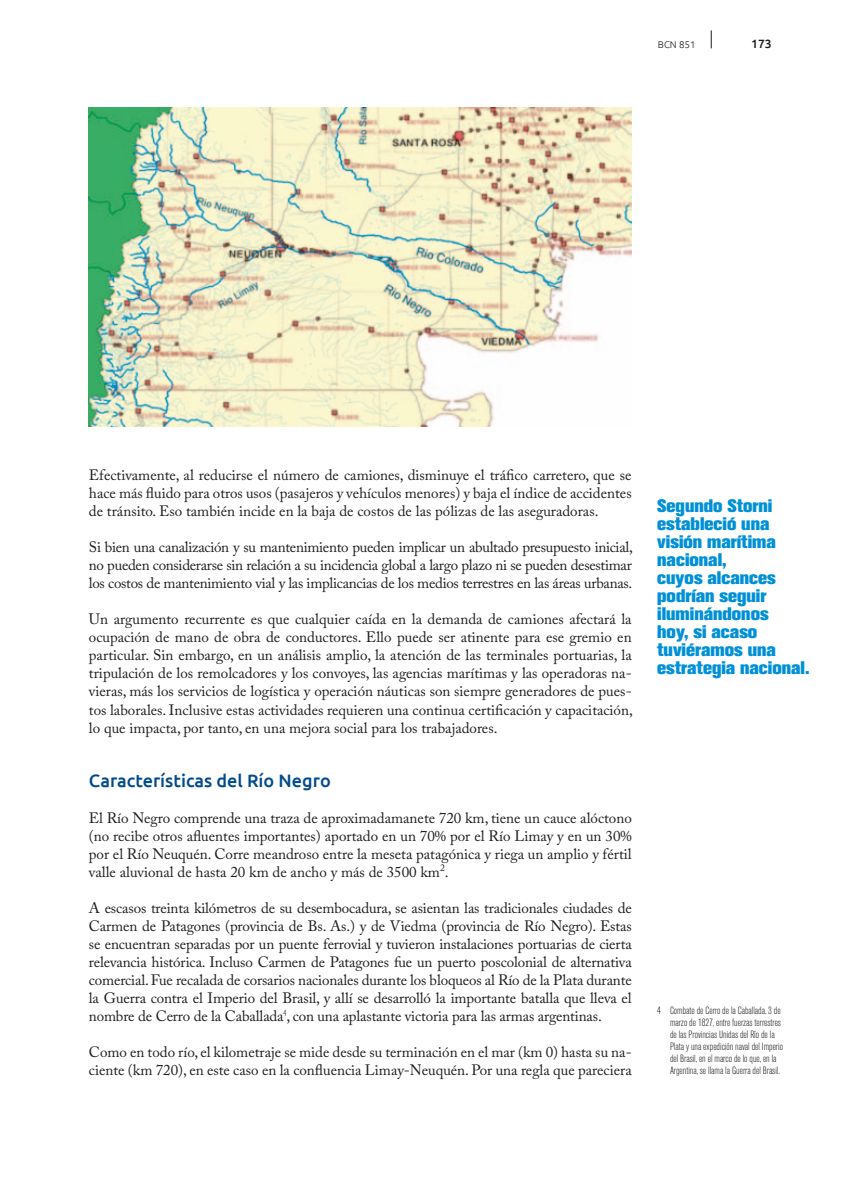
<style>
.page{position:relative;width:850px;height:1190px;background:#fff}
.page>*{position:absolute;margin:0;border:0;box-sizing:border-box;transform-origin:0 0}
.t1{font:800 18px/18px "Akzidenz Grotesk BQ";color:#0090d7}
.t2{font:500 18px "Ubuntu";color:#004a8d}
.t3{font:15px/18px "Adobe Caslon Pro";color:#1d1d1b;text-align:justify}
.t4{font:500 12px "Ubuntu";color:#1d1d1b}
.t5{font:300 condensed 10.5px/12px "Akzidenz Grotesk BQ";color:#1d1d1b}
.t6{font:300 9.75px "Ubuntu";color:#1d1d1b}
</style>
<div class="page">
<svg style="left:711px;top:30px;width:1px;height:18px"></svg>
<img style="left:89px;top:108px;width:542px;height:318px">
<p class="t6" style="left:658px;top:39px;width:39px">BCN 851</p>
<p class="t4" style="left:751px;top:37px;width:22px">173</p>
<p class="t3" style="left:89px;top:466px;width:544px">Efectivamente, al reducirse el número de camiones, disminuye el tráfico carretero, que se hace más fluido para otros usos (pasajeros y vehículos menores) y baja el índice de accidentes de tránsito. Eso también incide en la baja de costos de las pólizas de las aseguradoras.</p>
<p class="t3" style="left:89px;top:538px;width:545px">Si bien una canalización y su mantenimiento pueden implicar un abultado presupuesto inicial, no pueden considerarse sin relación a su incidencia global a largo plazo ni se pueden desestimar los costos de mantenimiento vial y las implicancias de los medios terrestres en las áreas urbanas.</p>
<p class="t3" style="left:89px;top:610px;width:545px">Un argumento recurrente es que cualquier caída en la demanda de camiones afectará la ocupación de mano de obra de conductores. Ello puede ser atinente para ese gremio en particular. Sin embargo, en un análisis amplio, la atención de las terminales portuarias, la tripulación de los remolcadores y los convoyes, las agencias marítimas y las operadoras na&shy;vieras, más los servicios de logística y operación náuticas son siempre generadores de pues&shy;tos laborales. Inclusive estas actividades requieren una continua certificación y capacitación, lo que impacta, por tanto, en una mejora social para los trabajadores.</p>
<p class="t2" style="left:89px;top:769px;width:243px">Características del Río Negro</p>
<p class="t3" style="left:89px;top:808px;width:544px">El Río Negro comprende una traza de aproximadamanete 720 km, tiene un cauce alóctono (no recibe otros afluentes importantes) aportado en un 70% por el Río Limay y en un 30% por el Río Neuquén. Corre meandroso entre la meseta patagónica y riega un amplio y fértil valle aluvional de hasta 20 km de ancho y más de 3500 km<sup>2</sup>.</p>
<p class="t3" style="left:89px;top:898px;width:544px">A escasos treinta kilómetros de su desembocadura, se asientan las tradicionales ciudades de Carmen de Patagones (provincia de Bs. As.) y de Viedma (provincia de Río Negro). Estas se encuentran separadas por un puente ferrovial y tuvieron instalaciones portuarias de cierta relevancia histórica. Incluso Carmen de Patagones fue un puerto poscolonial de alternativa comercial. Fue recalada de corsarios nacionales durante los bloqueos al Río de la Plata durante la Guerra contra el Imperio del Brasil, y allí se desarrolló la importante batalla que lleva el nombre de Cerro de la Caballada<sup>4</sup>, con una aplastante victoria para las armas argentinas.</p>
<p class="t3" style="left:89px;top:1042px;width:544px">Como en todo río, el kilometraje se mide desde su terminación en el mar (km 0) hasta su na&shy;ciente (km 720), en este caso en la confluencia Limay-Neuquén. Por una regla que pareciera</p>
<p class="t1" style="left:657px;top:497px;width:154px">Segundo Storni estableció una visión marítima nacional,<br>cuyos alcances podrían seguir iluminándonos<br>hoy, si acaso tuviéramos una estrategia nacional.</p>
<p class="t5" style="left:670px;top:1005px;width:114px;text-indent:-13px">4 Combate de Cerro de la Caballada, 3 de marzo de 1827, entre fuerzas terrestres de las Provincias Unidas del Río de la Plata y una expedición naval del Imperio del Brasil, en el marco de lo que, en la Argentina, se llama la Guerra del Brasil.</p>
</div>
